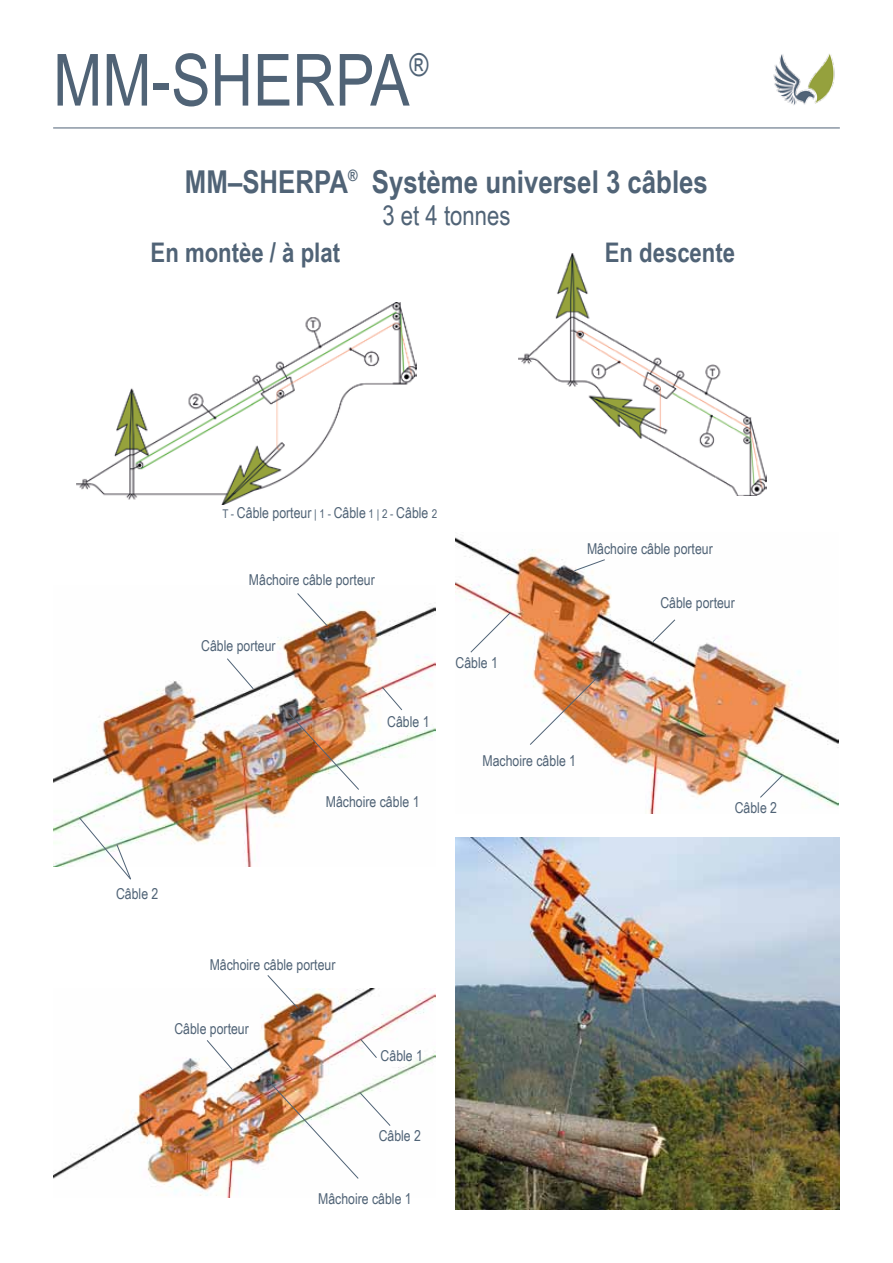
<style>
.page{position:relative;width:893px;height:1263px;background:#fff}
.page>*{position:absolute;margin:0;border:0;box-sizing:border-box;transform-origin:0 0}
.t1{font:72px "Arial Narrow";color:#506376}
.t2{font:700 31.5px "Arial Narrow";color:#506376}
.t3{font:31.5px "Arial Narrow";color:#506376}
.t4{font:700 27px "Arial Narrow";color:#506376}
.t5{font:27px "Arial Narrow";color:#506376}
.t6{font:15px "Arial Narrow";color:#506376}
.s1{font-size:12px}
</style>
<div class="page">
<img style="left:519px;top:253px;width:248px;height:243px">
<img style="left:773px;top:54px;width:62px;height:51px">
<hr style="left:53px;top:128px;width:787px;height:1px;background:#506376">
<img style="left:77px;top:303px;width:340px;height:202px">
<img style="left:455px;top:838px;width:384px;height:372px">
<img style="left:455px;top:537px;width:383px;height:277px">
<svg style="left:652px;top:619px;width:24px;height:24px"></svg>
<svg style="left:759px;top:774px;width:24px;height:24px"></svg>
<img style="left:529px;top:676px;width:70px;height:70px">
<svg style="left:470px;top:612px;width:41px;height:41px"></svg>
<svg style="left:573px;top:559px;width:33px;height:13px"></svg>
<img style="left:53px;top:606px;width:383px;height:261px">
<svg style="left:381px;top:686px;width:22px;height:25px"></svg>
<svg style="left:226px;top:658px;width:28px;height:32px"></svg>
<svg style="left:297px;top:593px;width:31px;height:34px"></svg>
<img style="left:288px;top:712px;width:72px;height:78px">
<svg style="left:78px;top:817px;width:54px;height:63px"></svg>
<img style="left:53px;top:989px;width:383px;height:209px">
<svg style="left:360px;top:1038px;width:18px;height:21px"></svg>
<svg style="left:206px;top:1039px;width:28px;height:32px"></svg>
<svg style="left:267px;top:975px;width:32px;height:34px"></svg>
<img style="left:267px;top:1079px;width:124px;height:100px">
<h1 class="t1" style="left:53px;top:27px;width:358px">MM-SHERPA</h1>
<h2 class="t3" style="left:410px;top:41px;width:21px">®</h2>
<h2 class="t2" style="left:185px;top:158px;width:524px">MM–SHERPA<sup>®</sup> Système universel 3 câbles</h2>
<h3 class="t5" style="left:382px;top:196px;width:130px">3 et 4 tonnes</h3>
<h3 class="t4" style="left:151px;top:232px;width:191px">En montèe / à plat</h3>
<h3 class="t4" style="left:605px;top:232px;width:132px">En descente</h3>
<p class="t6" style="left:222px;top:502px;width:216px"><span class="s1">T -</span> Câble porteur <span class="s1">| 1 -</span> Câble <span class="s1">1 | 2 -</span> Câble <span class="s1">2</span></p>
<p class="t6" style="left:249px;top:569px;width:127px">Mâchoire câble porteur</p>
<p class="t6" style="left:201px;top:635px;width:76px">Câble porteur</p>
<p class="t6" style="left:455px;top:651px;width:44px">Câble 1</p>
<p class="t6" style="left:587px;top:538px;width:127px">Mâchoire câble porteur</p>
<p class="t6" style="left:660px;top:592px;width:76px">Câble porteur</p>
<p class="t6" style="left:387px;top:711px;width:44px">Câble 1</p>
<p class="t6" style="left:326px;top:790px;width:95px">Mâchoire câble 1</p>
<p class="t6" style="left:482px;top:750px;width:95px">Machoire câble 1</p>
<p class="t6" style="left:735px;top:797px;width:44px">Câble 2</p>
<p class="t6" style="left:116px;top:882px;width:44px">Câble 2</p>
<p class="t6" style="left:210px;top:953px;width:127px">Mâchoire câble porteur</p>
<p class="t6" style="left:174px;top:1018px;width:76px">Câble porteur</p>
<p class="t6" style="left:381px;top:1045px;width:44px">Câble 1</p>
<p class="t6" style="left:379px;top:1125px;width:44px">Câble 2</p>
<p class="t6" style="left:318px;top:1187px;width:95px">Mâchoire câble 1</p>
</div>
